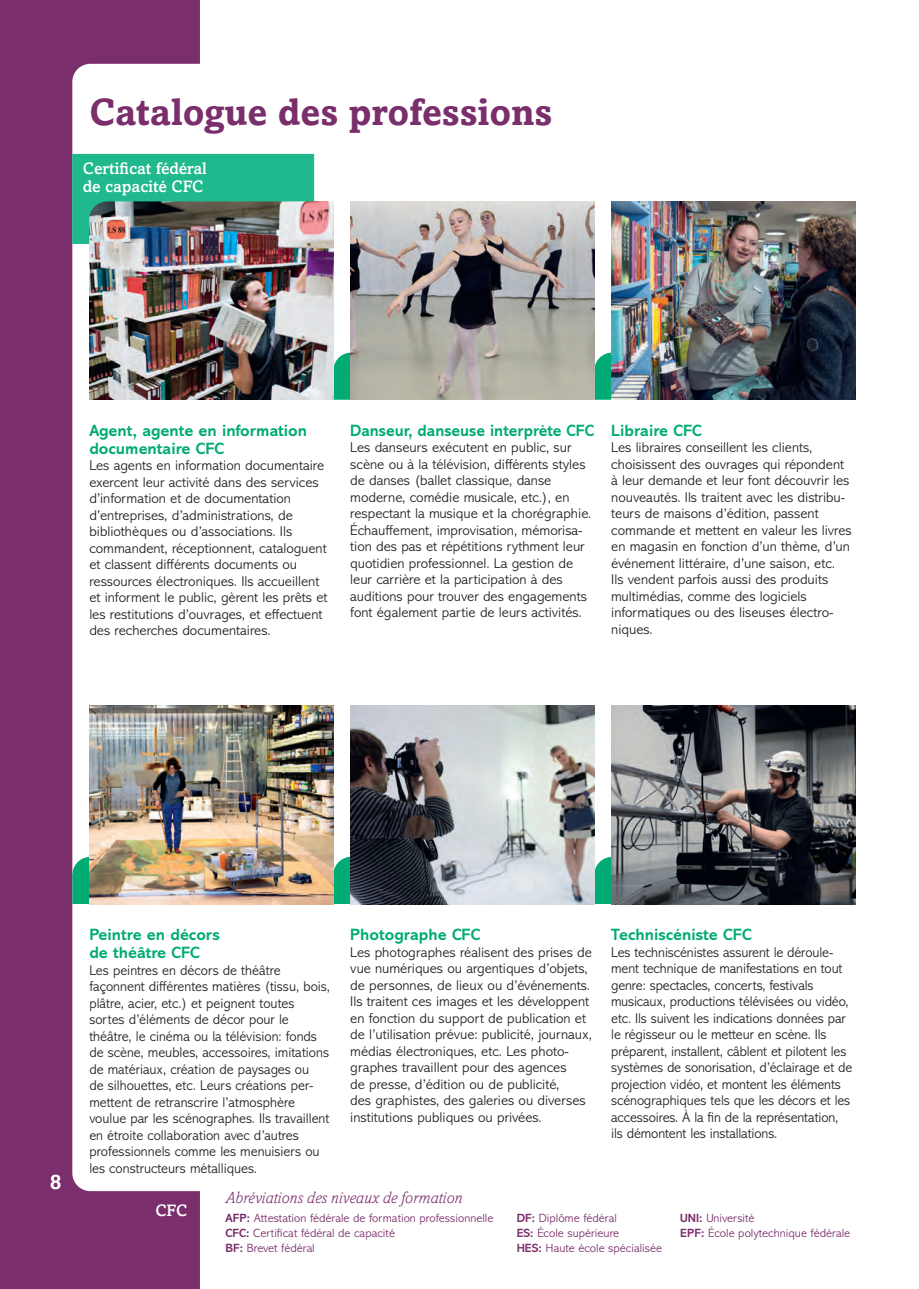
<style>
.page{position:relative;width:919px;height:1289px;background:#fff}
.page>*{position:absolute;margin:0;border:0;box-sizing:border-box;transform-origin:0 0}
.t1{font:700 37.5px "Amasis MT Pro";color:#7a2e6b}
.t2{font:700 21px "Amasis MT Pro";color:#fff}
.t3{font:700 16.5px/18px "Abadi MT Pro";color:#00ab74}
.t4{font:500 16.5px/18px "Amasis MT Pro";color:#fff}
.t5{font:italic 300 16.5px "Amasis MT Pro";color:#7a2e6b}
.t6{font:300 14.25px/16.5px "Abadi MT Pro";color:#231f20}
.t7{font:300 12px "Abadi MT Pro";color:#7a2e6b}
.s1{font-weight:700}
</style>
<div class="page">
<svg style="left:0;top:0;width:200px;height:1288px;fill:#7a2e6b"></svg>
<div style="left:333px;top:371px;width:48px;height:29px;background:#00ab74"></div>
<div style="left:594px;top:371px;width:48px;height:29px;background:#00ab74"></div>
<img style="left:89px;top:202px;width:244px;height:198px">
<img style="left:72px;top:154px;width:242px;height:90px">
<img style="left:350px;top:202px;width:244px;height:198px">
<img style="left:611px;top:202px;width:244px;height:198px">
<div style="left:72px;top:875px;width:48px;height:29px;background:#00ab74"></div>
<div style="left:333px;top:875px;width:48px;height:29px;background:#00ab74"></div>
<div style="left:594px;top:875px;width:48px;height:29px;background:#00ab74"></div>
<img style="left:89px;top:706px;width:244px;height:198px">
<img style="left:350px;top:706px;width:244px;height:198px">
<img style="left:611px;top:706px;width:244px;height:198px">
<h1 class="t1" style="left:89px;top:89px;width:464px">Catalogue des professions</h1>
<p class="t4" style="left:83px;top:160px;width:125px">Certificat fédéral de capacité CFC</p>
<p class="t3" style="left:89px;top:421px;width:219px">Agent, agente en information documentaire CFC</p>
<p class="t6" style="left:89px;top:457px;width:240px">Les agents en information documentaire exercent leur activité dans des services d’information et de documentation d’entreprises, d’administrations, de bibliothèques ou d’associations. Ils commandent, réceptionnent, cataloguent et classent différents documents ou ressources électroniques. Ils accueillent et informent le public, gèrent les prêts et les restitutions d’ouvrages, et effectuent des recherches documentaires.</p>
<p class="t3" style="left:350px;top:421px;width:245px">Danseur, danseuse interprète CFC</p>
<p class="t6" style="left:350px;top:439px;width:243px">Les danseurs exécutent en public, sur scène ou à la télévision, différents styles de danses (ballet classique, danse moderne, comédie musicale, etc.), en respectant la musique et la chorégraphie.<br>Échauffement, improvisation, mémorisa&shy;tion des pas et répétitions rythment leur quotidien professionnel. La gestion de leur carrière et la participation à des auditions pour trouver des engagements font également partie de leurs activités.</p>
<p class="t3" style="left:611px;top:421px;width:92px">Libraire CFC</p>
<p class="t6" style="left:611px;top:439px;width:242px">Les libraires conseillent les clients, choisissent des ouvrages qui répondent à leur demande et leur font découvrir les nouveautés. Ils traitent avec les distribu&shy;teurs de maisons d’édition, passent commande et mettent en valeur les livres en magasin en fonction d’un thème, d’un événement littéraire, d’une saison, etc.<br>Ils vendent parfois aussi des produits multimédias, comme des logiciels informatiques ou des liseuses électro&shy;niques.</p>
<h2 class="t2" style="left:50px;top:1169px;width:13px">8</h2>
<p class="t3" style="left:89px;top:925px;width:132px">Peintre en décors de théâtre CFC</p>
<p class="t6" style="left:89px;top:961px;width:242px">Les peintres en décors de théâtre façonnent différentes matières (tissu, bois, plâtre, acier, etc.) et peignent toutes sortes d’éléments de décor pour le théâtre, le cinéma ou la télévision: fonds de scène, meubles, accessoires, imitations de matériaux, création de paysages ou<br>de silhouettes, etc. Leurs créations per&shy;mettent de retranscrire l’atmosphère voulue par les scénographes. Ils travaillent en étroite collaboration avec d’autres professionnels comme les menuisiers ou les constructeurs métalliques.</p>
<p class="t3" style="left:350px;top:925px;width:132px">Photographe CFC</p>
<p class="t6" style="left:350px;top:943px;width:243px">Les photographes réalisent des prises de vue numériques ou argentiques d’objets, de personnes, de lieux ou d’événements.<br>Ils traitent ces images et les développent en fonction du support de publication et de l’utilisation prévue: publicité, journaux, médias électroniques, etc. Les photo&shy;graphes travaillent pour des agences<br>de presse, d’édition ou de publicité,<br>des graphistes, des galeries ou diverses institutions publiques ou privées.</p>
<p class="t3" style="left:611px;top:925px;width:142px">Techniscéniste CFC</p>
<p class="t6" style="left:611px;top:943px;width:242px">Les techniscénistes assurent le déroule&shy;ment technique de manifestations en tout genre: spectacles, concerts, festivals musicaux, productions télévisées ou vidéo, etc. Ils suivent les indications données par le régisseur ou le metteur en scène. Ils préparent, installent, câblent et pilotent les systèmes de sonorisation, d’éclairage et de projection vidéo, et montent les éléments scénographiques tels que les décors et les accessoires. À la fin de la représentation, ils démontent les installations.</p>
<p class="t4" style="left:155px;top:1201px;width:33px">CFC</p>
<p class="t5" style="left:225px;top:1188px;width:238px">Abréviations des niveaux de formation</p>
<p class="t7" style="left:225px;top:1211px;width:269px"><span class="s1">AFP:</span> Attestation fédérale de formation professionnelle</p>
<p class="t7" style="left:516px;top:1211px;width:102px"><span class="s1">DF:</span> Diplôme fédéral</p>
<p class="t7" style="left:680px;top:1211px;width:76px"><span class="s1">UNI:</span> Université</p>
<p class="t7" style="left:225px;top:1226px;width:171px"><span class="s1">CFC:</span> Certificat fédéral de capacité</p>
<p class="t7" style="left:516px;top:1226px;width:104px"><span class="s1">ES:</span> École supérieure</p>
<p class="t7" style="left:680px;top:1226px;width:171px"><span class="s1">EPF:</span> École polytechnique fédérale</p>
<p class="t7" style="left:225px;top:1241px;width:91px"><span class="s1">BF:</span> Brevet fédéral</p>
<p class="t7" style="left:516px;top:1241px;width:147px"><span class="s1">HES:</span> Haute école spécialisée</p>
</div>
